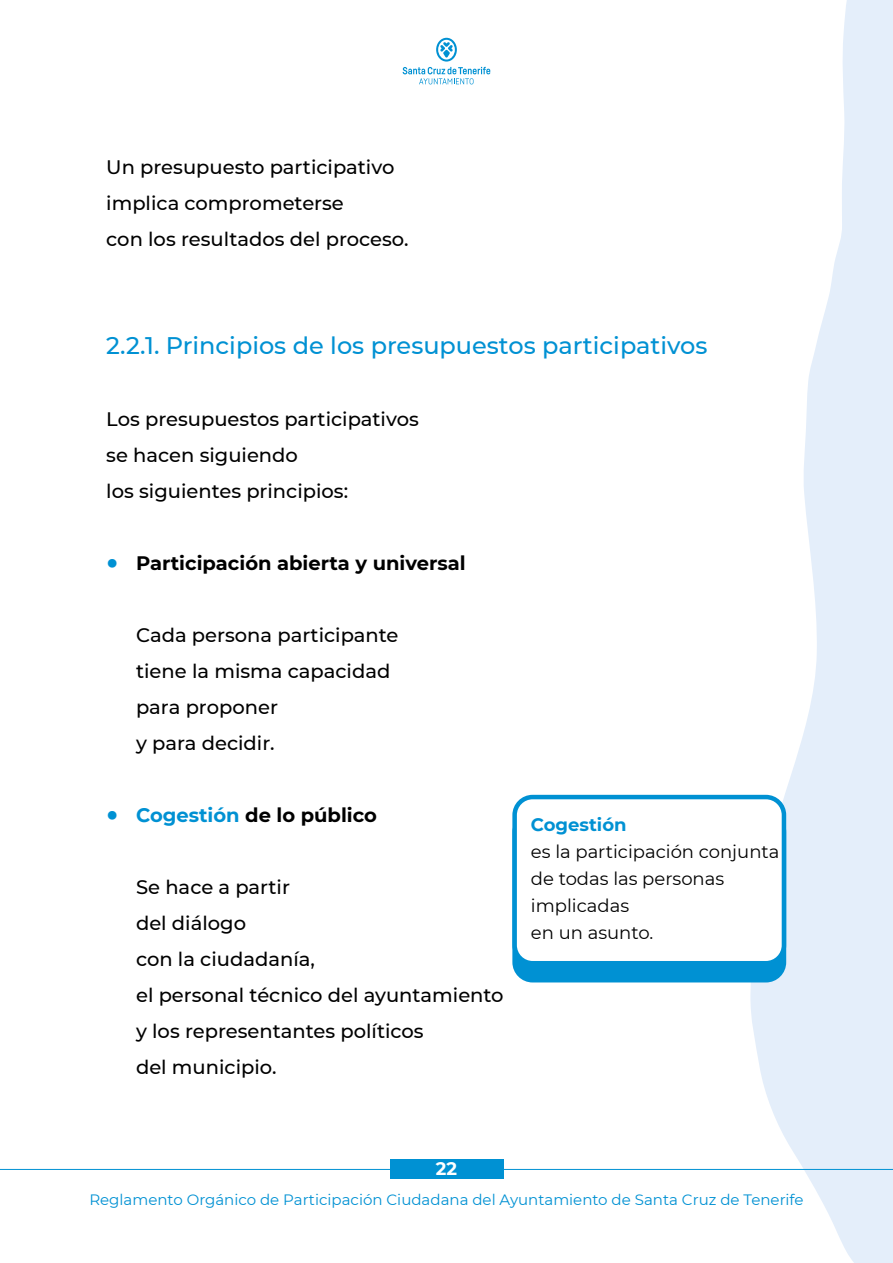
<style>
.page{position:relative;width:893px;height:1263px;background:#fff}
.page>*{position:absolute;margin:0;border:0;box-sizing:border-box;transform-origin:0 0}
.t1{font:500 24px "Montserrat";color:#0091d3}
.t2{font:500 19.5px/36px "Montserrat";color:#000}
.t3{font:700 19.5px "Montserrat";color:#000}
.t4{font:18px/27px "Montserrat";color:#000}
.t5{font:700 18px "Montserrat";color:#0091d3}
.t6{font:700 18px "Montserrat";color:#fff}
.t7{font:15px "Montserrat";color:#0091d3}
.s1{font-size:34.5px;color:#0091d3}
.s2{color:#0091d3}
</style>
<div class="page">
<svg style="left:750px;top:0;width:143px;height:1263px;fill:#e4eefa"></svg>
<div style="left:390px;top:1159px;width:114px;height:19px;background:#0091d3"></div>
<svg style="left:403px;top:38px;width:87px;height:46px"></svg>
<hr style="left:490px;top:1169px;width:403px;height:1px;background:#0091d3">
<hr style="left:0;top:1169px;width:403px;height:1px;background:#0091d3">
<div style="left:515px;top:814px;width:269px;height:166px;background:#0091d3;border-radius:18px"></div>
<div style="left:512px;top:812px;width:274px;height:170px;border:5px solid #0091d3;border-radius:18px"></div>
<div style="left:515px;top:797px;width:269px;height:166px;background:#fff;border-radius:18px"></div>
<div style="left:512px;top:795px;width:274px;height:170px;border:5px solid #0091d3;border-radius:18px"></div>
<p class="t2" style="left:106px;top:150px;width:304px">Un presupuesto participativo implica comprometerse<br>con los resultados del proceso.</p>
<p class="t1" style="left:106px;top:334px;width:603px">2.2.1. Principios de los presupuestos participativos</p>
<p class="t2" style="left:106px;top:402px;width:314px">Los presupuestos participativos se hacen siguiendo<br>los siguientes principios:</p>
<p class="t3" style="left:106px;top:553px;width:361px"><span class="s1">•</span> Participación abierta y universal</p>
<p class="t2" style="left:136px;top:618px;width:264px">Cada persona participante tiene la misma capacidad para proponer<br>y para decidir.</p>
<p class="t3" style="left:106px;top:805px;width:272px"><span class="s1">•</span> <span class="s2">Cogestión</span> de lo público</p>
<p class="t2" style="left:136px;top:870px;width:369px">Se hace a partir<br>del diálogo<br>con la ciudadanía,<br>el personal técnico del ayuntamiento y los representantes políticos<br>del municipio.</p>
<p class="t5" style="left:531px;top:815px;width:97px">Cogestión</p>
<p class="t4" style="left:531px;top:839px;width:250px">es la participación conjunta de todas las personas implicadas<br>en un asunto.</p>
<p class="t6" style="left:436px;top:1159px;width:23px">22</p>
<p class="t7" style="left:89px;top:1192px;width:716px">Reglamento Orgánico de Participación Ciudadana del Ayuntamiento de Santa Cruz de Tenerife</p>
</div>
